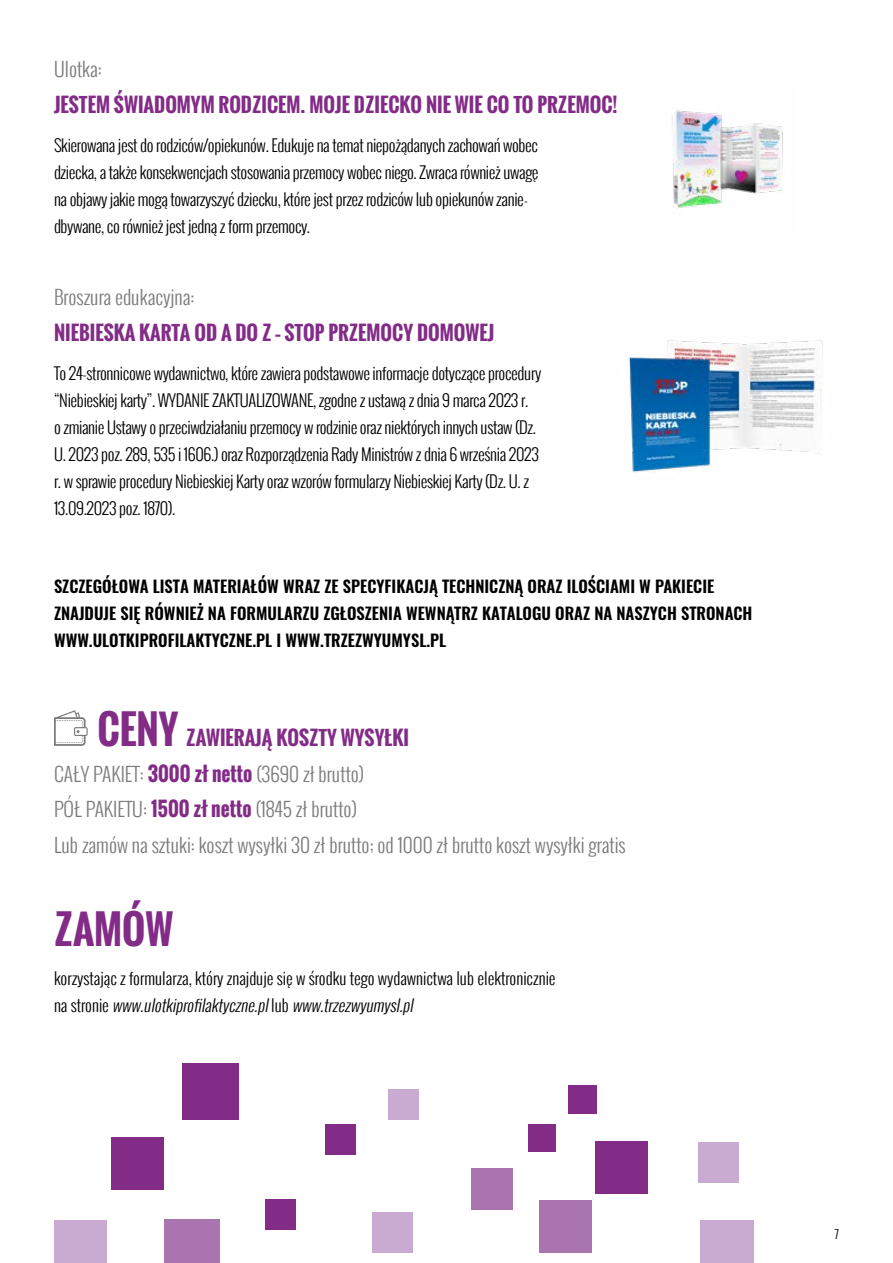
<style>
.page{position:relative;width:893px;height:1263px;background:#fff}
.page>*{position:absolute;margin:0;border:0;box-sizing:border-box;transform-origin:0 0}
.t1{font:700 39px "Oswald";color:#832c87}
.t2{font:300 19.5px "Oswald";color:#7c7b7b}
.t3{font:700 19.5px "Oswald";color:#832c87}
.t4{font:300 16.5px/27px "Oswald";letter-spacing:-.02em;color:#000}
.t5{font:600 16.5px/27px "Oswald";color:#000}
.t6{font:300 16.5px/27px "Oswald";color:#000}
.t7{font:300 12px "Oswald";color:#000}
.s1{font-size:39px}
.s2{font-weight:700;color:#832c87}
.s3{font-style:italic}
</style>
<div class="page">
<svg style="left:54px;top:710px;width:34px;height:36px"></svg>
<img style="left:672px;top:108px;width:111px;height:107px">
<img style="left:628px;top:340px;width:195px;height:133px">
<div style="left:182px;top:1063px;width:56px;height:56px;background:#832c87"></div>
<div style="left:54px;top:1220px;width:52px;height:43px;background:#c9abd2"></div>
<div style="left:112px;top:1137px;width:52px;height:52px;background:#832c87"></div>
<div style="left:164px;top:1219px;width:56px;height:44px;background:#aa74b0"></div>
<div style="left:471px;top:1168px;width:42px;height:42px;background:#aa74b0"></div>
<div style="left:372px;top:1212px;width:41px;height:41px;background:#c9abd2"></div>
<div style="left:326px;top:1124px;width:30px;height:31px;background:#832c87"></div>
<div style="left:700px;top:1220px;width:53px;height:43px;background:#c9abd2"></div>
<div style="left:595px;top:1141px;width:52px;height:52px;background:#832c87"></div>
<div style="left:699px;top:1142px;width:40px;height:40px;background:#c9abd2"></div>
<div style="left:539px;top:1200px;width:52px;height:53px;background:#aa74b0"></div>
<div style="left:529px;top:1124px;width:27px;height:27px;background:#832c87"></div>
<div style="left:568px;top:1085px;width:29px;height:28px;background:#832c87"></div>
<div style="left:265px;top:1199px;width:31px;height:30px;background:#832c87"></div>
<div style="left:388px;top:1089px;width:30px;height:30px;background:#c9abd2"></div>
<p class="t2" style="left:54px;top:55px;width:49px">Ulotka:</p>
<p class="t3" style="left:54px;top:90px;width:565px">JESTEM ŚWIADOMYM RODZICEM. MOJE DZIECKO NIE WIE CO TO PRZEMOC!</p>
<p class="t4" style="left:54px;top:132px;width:486px">Skierowana jest do rodziców/opiekunów. Edukuje na temat niepożądanych zachowań wobec dziecka, a także konsekwencjach stosowania przemocy wobec niego. Zwraca również uwagę na objawy jakie mogą towarzyszyć dziecku, które jest przez rodziców lub opiekunów zanie&shy;dbywane, co również jest jedną z form przemocy.</p>
<p class="t2" style="left:54px;top:282px;width:142px">Broszura edukacyjna:</p>
<p class="t3" style="left:54px;top:318px;width:442px">NIEBIESKA KARTA OD A DO Z – STOP PRZEMOCY DOMOWEJ</p>
<p class="t4" style="left:54px;top:359px;width:489px">To 24-stronnicowe wydawnictwo, które zawiera podstawowe informacje dotyczące procedury “Niebieskiej karty”. WYDANIE ZAKTUALIZOWANE, zgodne z ustawą z dnia 9 marca 2023 r.<br>o zmianie Ustawy o przeciwdziałaniu przemocy w rodzinie oraz niektórych innych ustaw (Dz.<br>U. 2023 poz. 289, 535 i 1606.) oraz Rozporządzenia Rady Ministrów z dnia 6 września 2023 r. w sprawie procedury Niebieskiej Karty oraz wzorów formularzy Niebieskiej Karty (Dz. U. z 13.09.2023 poz. 1870).</p>
<p class="t5" style="left:54px;top:573px;width:700px">SZCZEGÓŁOWA LISTA MATERIAŁÓW WRAZ ZE SPECYFIKACJĄ TECHNICZNĄ ORAZ ILOŚCIAMI W PAKIECIE<br>ZNAJDUJE SIĘ RÓWNIEŻ NA FORMULARZU ZGŁOSZENIA WEWNĄTRZ KATALOGU ORAZ NA NASZYCH STRONACH<br>WWW.ULOTKIPROFILAKTYCZNE.PL I WWW.TRZEZWYUMYSL.PL</p>
<p class="t3" style="left:97px;top:723px;width:313px"><span class="s1">CENY</span> ZAWIERAJĄ KOSZTY WYSYŁKI</p>
<p class="t2" style="left:54px;top:759px;width:312px">CAŁY PAKIET: <span class="s2">3000 zł netto</span> (3690 zł brutto)</p>
<p class="t2" style="left:54px;top:795px;width:304px">PÓŁ PAKIETU: <span class="s2">1500 zł netto</span> (1845 zł brutto)</p>
<p class="t2" style="left:54px;top:831px;width:573px">Lub zamów na sztuki: koszt wysyłki 30 zł brutto; od 1000 zł brutto koszt wysyłki gratis</p>
<p class="t1" style="left:54px;top:900px;width:121px">ZAMÓW</p>
<p class="t6" style="left:54px;top:965px;width:503px">korzystając z formularza, który znajduje się w środku tego wydawnictwa lub elektronicznie n a s t r o n i e <span class="s3">www.ulotkiprofilaktyczne.pl</span>l u b <span class="s3">www.trzezwyumysl.pl</span></p>
<p class="t7" style="left:835px;top:1225px;width:6px">7</p>
</div>
